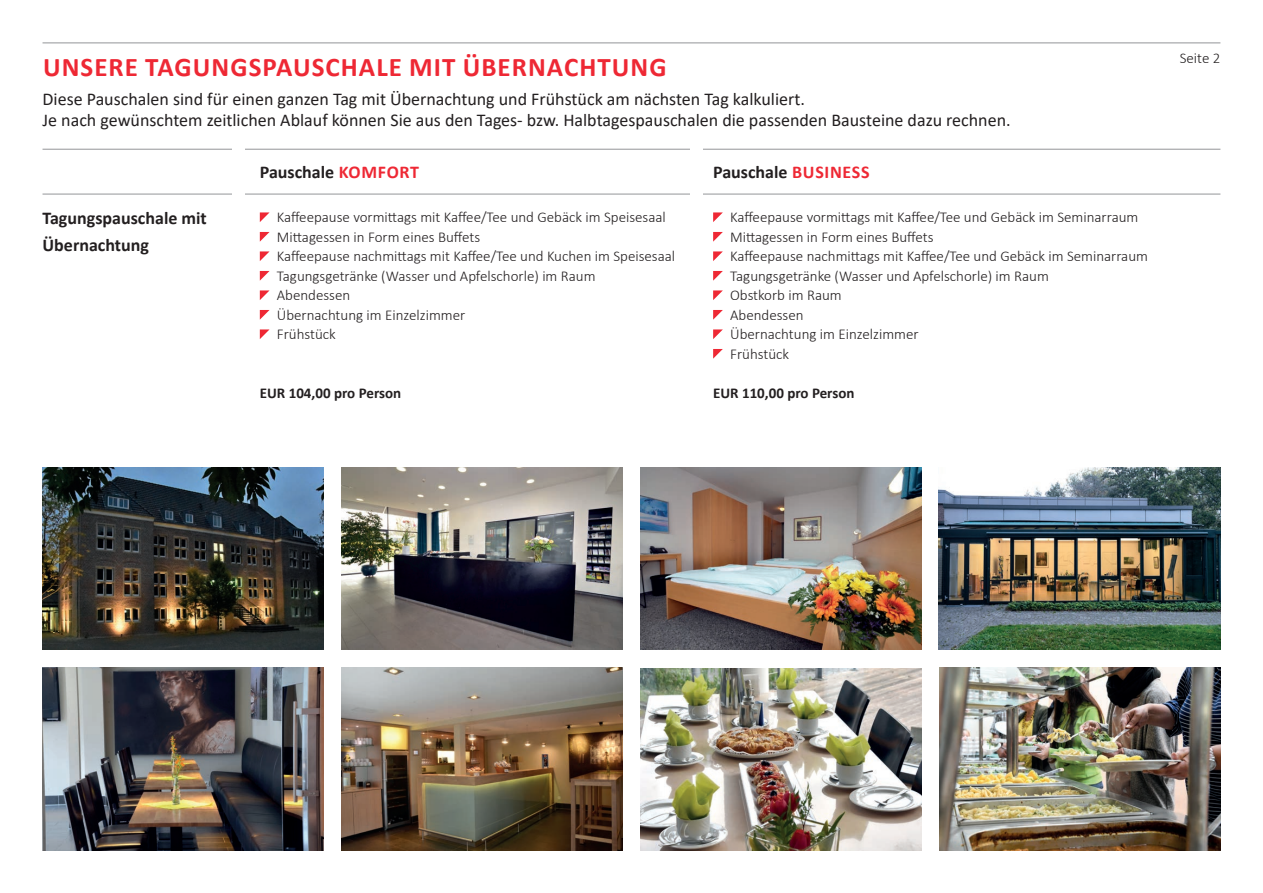
<style>
.page{position:relative;width:1263px;height:893px;background:#fff}
.page>*{position:absolute;margin:0;border:0;box-sizing:border-box;transform-origin:0 0}
.t1{font:700 27px "Calibri";letter-spacing:.04em;color:#ee2834}
.t2{font:18px/21.6px "Calibri";color:#231f20}
.t3{font:700 18px/27px "Calibri";color:#231f20}
.t4{font:300 15px/19.5px "Calibri";color:#231f20}
.t5{font:700 15px "Calibri";color:#231f20}
.s1{color:#ee2834}
</style>
<div class="page">
<hr style="left:43px;top:149px;width:1177px;height:1px;background:#939598">
<hr style="left:43px;top:194px;width:1177px;height:1px;background:#939598">
<hr style="left:43px;top:43px;width:1177px;height:1px;background:#939598">
<div style="left:690px;top:138px;width:13px;height:261px;background:#fff"></div>
<div style="left:233px;top:138px;width:12px;height:259px;background:#fff"></div>
<img style="left:640px;top:668px;width:282px;height:182px">
<img style="left:939px;top:667px;width:281px;height:183px">
<img style="left:43px;top:667px;width:281px;height:183px">
<img style="left:342px;top:667px;width:281px;height:183px">
<img style="left:640px;top:467px;width:281px;height:182px">
<img style="left:43px;top:467px;width:281px;height:182px">
<img style="left:341px;top:467px;width:282px;height:182px">
<img style="left:939px;top:467px;width:281px;height:182px">
<svg style="left:713px;top:212px;width:10px;height:10px"></svg>
<svg style="left:713px;top:232px;width:10px;height:10px"></svg>
<svg style="left:713px;top:251px;width:10px;height:10px"></svg>
<svg style="left:713px;top:271px;width:10px;height:10px"></svg>
<svg style="left:713px;top:290px;width:10px;height:10px"></svg>
<svg style="left:713px;top:310px;width:10px;height:10px"></svg>
<svg style="left:713px;top:329px;width:10px;height:10px"></svg>
<svg style="left:713px;top:349px;width:10px;height:10px"></svg>
<svg style="left:260px;top:212px;width:10px;height:10px"></svg>
<svg style="left:260px;top:232px;width:10px;height:10px"></svg>
<svg style="left:260px;top:251px;width:10px;height:10px"></svg>
<svg style="left:260px;top:271px;width:10px;height:10px"></svg>
<svg style="left:260px;top:290px;width:10px;height:10px"></svg>
<svg style="left:260px;top:310px;width:10px;height:10px"></svg>
<svg style="left:260px;top:329px;width:10px;height:10px"></svg>
<h1 class="t1" style="left:43px;top:47px;width:625px">UNSERE TAGUNGSPAUSCHALE MIT ÜBERNACHTUNG</h1>
<p class="t2" style="left:43px;top:87px;width:970px">Diese Pauschalen sind für einen ganzen Tag mit Übernachtung und Frühstück am nächsten Tag kalkuliert.<br>Je nach gewünschtem zeitlichen Ablauf können Sie aus den Tages- bzw. Halbtagespauschalen die passenden Bausteine dazu rechnen.</p>
<p class="t3" style="left:260px;top:159px;width:161px">Pauschale <span class="s1">KOMFORT</span></p>
<p class="t3" style="left:713px;top:159px;width:158px">Pauschale <span class="s1">BUSINESS</span></p>
<p class="t3" style="left:43px;top:205px;width:166px">Tagungspauschale mit<br>Übernachtung</p>
<p class="t4" style="left:730px;top:207px;width:419px">Kaffeepause vormittags mit Kaffee/Tee und Gebäck im Seminarraum Mittagessen in Form eines Buffets<br>Kaffeepause nachmittags mit Kaffee/Tee und Gebäck im Seminarraum Tagungsgetränke (Wasser und Apfelschorle) im Raum<br>Obstkorb im Raum<br>Abendessen<br>Übernachtung im Einzelzimmer<br>Frühstück</p>
<p class="t5" style="left:713px;top:382px;width:143px">EUR 110,00 pro Person</p>
<p class="t4" style="left:277px;top:207px;width:400px">Kaffeepause vormittags mit Kaffee/Tee und Gebäck im Speisesaal Mittagessen in Form eines Buffets<br>Kaffeepause nachmittags mit Kaffee/Tee und Kuchen im Speisesaal Tagungsgetränke (Wasser und Apfelschorle) im Raum<br>Abendessen<br>Übernachtung im Einzelzimmer<br>Frühstück</p>
<p class="t5" style="left:260px;top:382px;width:143px">EUR 104,00 pro Person</p>
<p class="t4" style="left:1180px;top:48px;width:42px">Seite 2</p>
</div>
